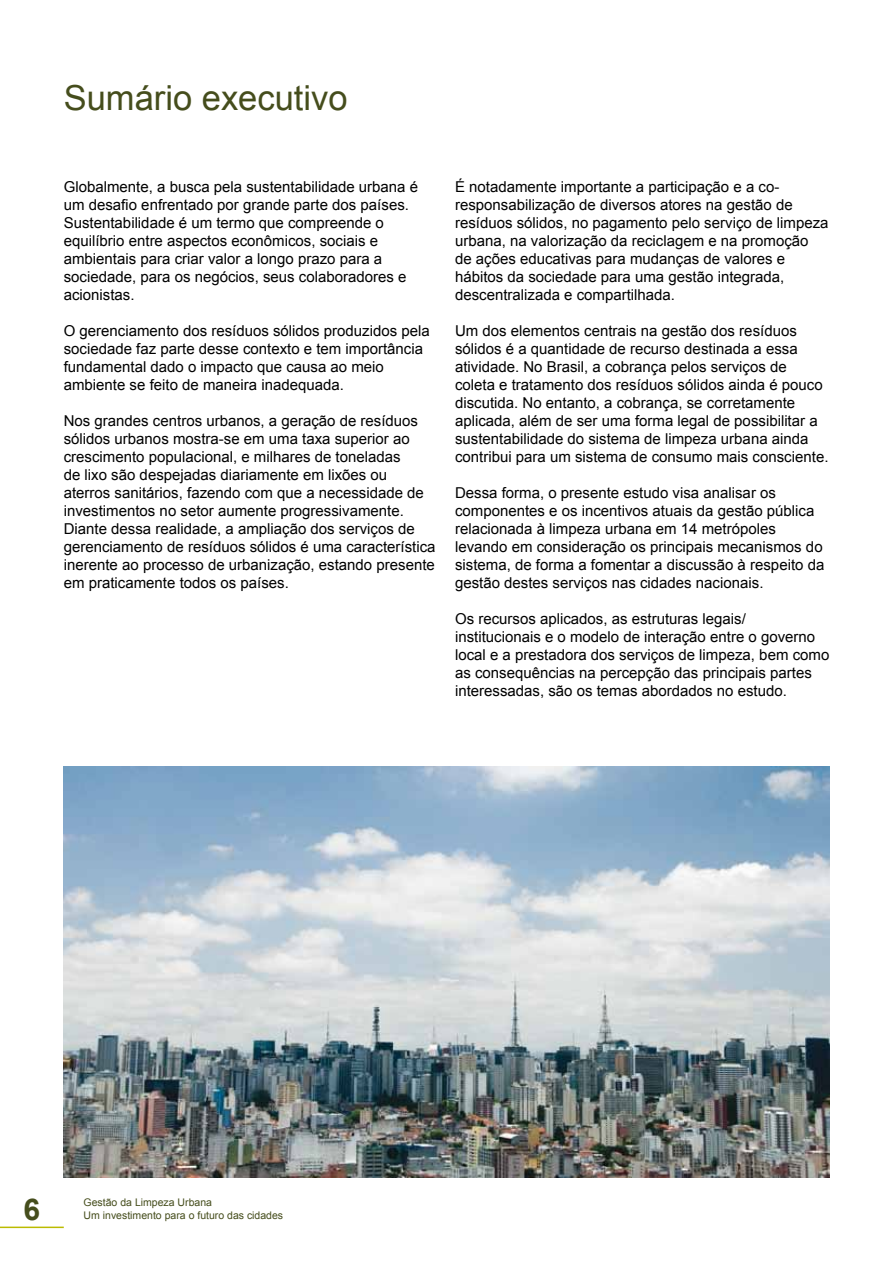
<style>
.page{position:relative;width:893px;height:1263px;background:#fff}
.page>*{position:absolute;margin:0;border:0;box-sizing:border-box;transform-origin:0 0}
.t1{font:34.5px "Arial";color:#454d1c}
.t2{font:700 30px "Arial";color:#454d1c}
.t3{font:15px/18px "Arial";color:#000}
.t4{font:10.5px "Arial";color:#454d1c}
</style>
<div class="page">
<hr style="left:0;top:1226px;width:64px;height:2px;background:#bb0">
<img style="left:64px;top:767px;width:765px;height:411px">
<h1 class="t1" style="left:64px;top:75px;width:285px">Sumário executivo</h1>
<p class="t3" style="left:64px;top:178px;width:356px">Globalmente, a busca pela sustentabilidade urbana é um desafio enfrentado por grande parte dos países.<br>Sustentabilidade é um termo que compreende o</p>
<p class="t3" style="left:64px;top:232px;width:344px">equilíbrio entre aspectos econômicos, sociais e ambientais para criar valor a longo prazo para a sociedade, para os negócios, seus colaboradores e acionistas.</p>
<p class="t3" style="left:64px;top:322px;width:367px">O gerenciamento dos resíduos sólidos produzidos pela sociedade faz parte desse contexto e tem importância fundamental dado o impacto que causa ao meio ambiente se feito de maneira inadequada.</p>
<p class="t3" style="left:64px;top:412px;width:356px">Nos grandes centros urbanos, a geração de resíduos sólidos urbanos mostra-se em uma taxa superior ao</p>
<p class="t3" style="left:64px;top:448px;width:362px">crescimento populacional, e milhares de toneladas<br>de lixo são despejadas diariamente em lixões ou aterros sanitários, fazendo com que a necessidade de investimentos no setor aumente progressivamente.</p>
<p class="t3" style="left:64px;top:520px;width:373px">Diante dessa realidade, a ampliação dos serviços de gerenciamento de resíduos sólidos é uma característica inerente ao processo de urbanização, estando presente</p>
<p class="t3" style="left:64px;top:574px;width:227px">em praticamente todos os países.</p>
<p class="t3" style="left:455px;top:178px;width:375px">É notadamente importante a participação e a co&shy;responsabilização de diversos atores na gestão de resíduos sólidos, no pagamento pelo serviço de limpeza urbana, na valorização da reciclagem e na promoção de ações educativas para mudanças de valores e</p>
<p class="t3" style="left:455px;top:268px;width:331px">hábitos da sociedade para uma gestão integrada, descentralizada e compartilhada.</p>
<p class="t3" style="left:455px;top:322px;width:343px">Um dos elementos centrais na gestão dos resíduos</p>
<p class="t3" style="left:455px;top:340px;width:369px">sólidos é a quantidade de recurso destinada a essa atividade. No Brasil, a cobrança pelos serviços de coleta e tratamento dos resíduos sólidos ainda é pouco discutida. No entanto, a cobrança, se corretamente aplicada, além de ser uma forma legal de possibilitar a</p>
<p class="t3" style="left:455px;top:430px;width:375px">sustentabilidade do sistema de limpeza urbana ainda contribui para um sistema de consumo mais consciente.</p>
<p class="t3" style="left:455px;top:484px;width:322px">Dessa forma, o presente estudo visa analisar os</p>
<p class="t3" style="left:455px;top:502px;width:361px">componentes e os incentivos atuais da gestão pública relacionada à limpeza urbana em 14 metrópoles</p>
<p class="t3" style="left:455px;top:538px;width:369px">levando em consideração os principais mecanismos do</p>
<p class="t3" style="left:455px;top:556px;width:371px">sistema, de forma a fomentar a discussão à respeito da</p>
<p class="t3" style="left:455px;top:574px;width:310px">gestão destes serviços nas cidades nacionais.</p>
<p class="t3" style="left:455px;top:610px;width:292px">Os recursos aplicados, as estruturas legais/</p>
<p class="t3" style="left:455px;top:628px;width:376px">institucionais e o modelo de interação entre o governo local e a prestadora dos serviços de limpeza, bem como as consequências na percepção das principais partes</p>
<p class="t3" style="left:455px;top:682px;width:333px">interessadas, são os temas abordados no estudo.</p>
<h2 class="t2" style="left:24px;top:1189px;width:18px">6</h2>
<p class="t4" style="left:84px;top:1196px;width:130px">Gestão da Limpeza Urbana</p>
<p class="t4" style="left:84px;top:1208px;width:201px">Um investimento para o futuro das cidades</p>
</div>
